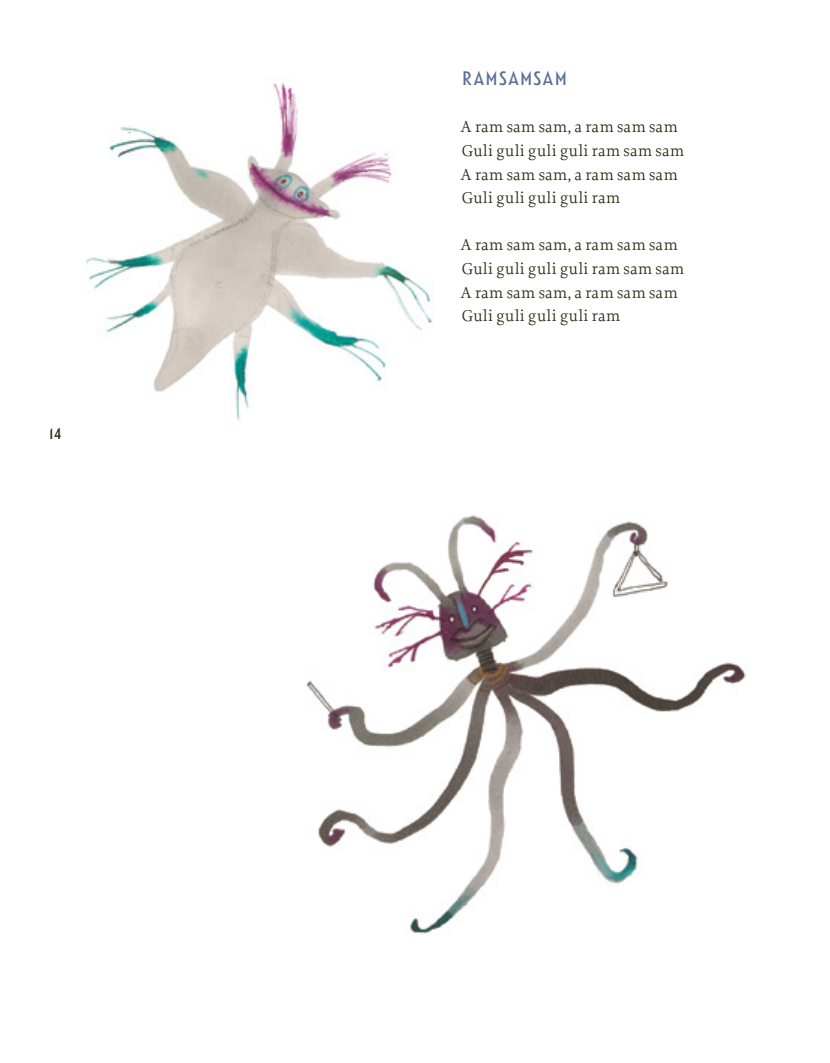
<style>
.page{position:relative;width:830px;height:1063px;background:#fff}
.page>*{position:absolute;margin:0;border:0;box-sizing:border-box;transform-origin:0 0}
.Kop{font:18.75px "Linotype Spitz";letter-spacing:.075em;color:#587297}
.Plat{font:16.5px "Proforma";letter-spacing:.025em;color:#2f2912}
.t1{font:15px "Linotype Spitz";color:#2f2912}
</style>
<div class="page">
<img style="left:306px;top:515px;width:440px;height:419px">
<img style="left:86px;top:83px;width:346px;height:338px">
<p class="t1" style="left:49px;top:425px;width:14px">14</p>
<p class="Kop" style="left:462px;top:67px;width:106px">RAMSAMSAM</p>
<p class="Plat" style="left:460px;top:117px;width:219px">A ram sam sam, a ram sam sam</p>
<p class="Plat" style="left:461px;top:140px;width:224px">Guli guli guli guli ram sam sam</p>
<p class="Plat" style="left:460px;top:164px;width:219px">A ram sam sam, a ram sam sam</p>
<p class="Plat" style="left:461px;top:188px;width:160px">Guli guli guli guli ram</p>
<p class="Plat" style="left:460px;top:235px;width:219px">A ram sam sam, a ram sam sam</p>
<p class="Plat" style="left:461px;top:259px;width:224px">Guli guli guli guli ram sam sam</p>
<p class="Plat" style="left:460px;top:282px;width:219px">A ram sam sam, a ram sam sam</p>
<p class="Plat" style="left:461px;top:306px;width:160px">Guli guli guli guli ram</p>
</div>
